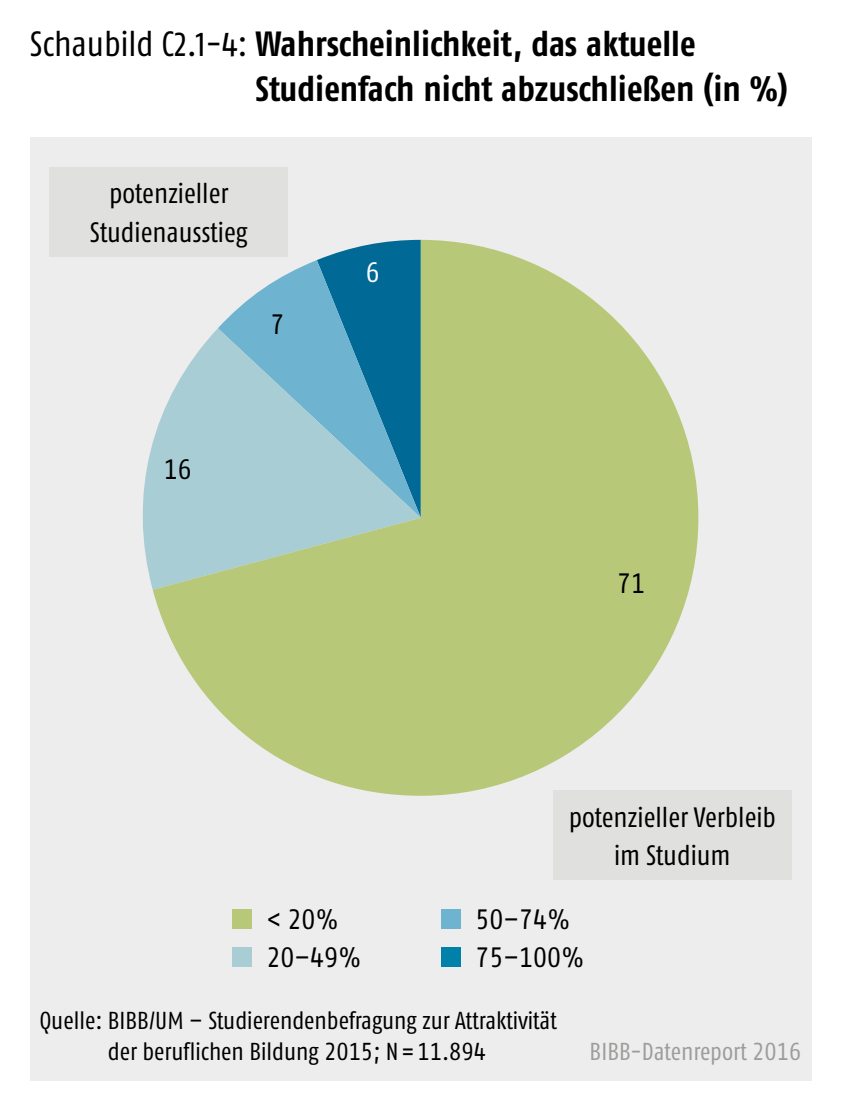
<style>
.page{position:relative;width:841px;height:1110px;background:#fff}
.page>*{position:absolute;margin:0;border:0;box-sizing:border-box;transform-origin:0 0}
.Grafiküberschrift{font:700 condensed 35px/45.5px "Fago Pro";color:#000}
.Tabelle_8pt{font:condensed 28px/38.5px "Fago Pro";color:#000;text-align:center}
.Tabelle_8pt-2{font:condensed 28px "Fago Pro";color:#fff}
.Quelle_Grafik{font:condensed 24.5px/31.5px "Fago Pro";color:#000;text-align:center}
.Quelle_tabellen{font:condensed 24.5px "Fago Pro";color:#9d9d9c}
.s1{font-weight:400}
</style>
<div class="page">
<div style="left:30px;top:137px;width:781px;height:943px;background:#ededed"></div>
<div style="left:233px;top:908px;width:19px;height:20px;background:#b8c879"></div>
<div style="left:233px;top:947px;width:19px;height:20px;background:#a9cdd5"></div>
<div style="left:442px;top:908px;width:19px;height:20px;background:#6eb4d0"></div>
<div style="left:442px;top:947px;width:19px;height:20px;background:#0081aa"></div>
<svg style="left:142px;top:442px;width:11px;height:147px;fill:#a9cdd5"></svg>
<svg style="left:153px;top:240px;width:545px;height:555px;fill:#b8c879"></svg>
<div style="left:50px;top:167px;width:238px;height:89px;background:#e0e0df"></div>
<div style="left:553px;top:790px;width:238px;height:89px;background:#e0e0df"></div>
<p class="Grafiküberschrift" style="left:256px;top:21px;width:534px;text-indent:-226px"><span class="s1">Schaubild C2.1-4:</span> Wahrscheinlichkeit, das aktuelle<br>Studienfach nicht abzuschließen (in %)</p>
<p class="Tabelle_8pt" style="left:90px;top:174px;width:159px">potenzieller<br>Studienausstieg</p>
<p class="Tabelle_8pt" style="left:271px;top:305px;width:15px">7</p>
<p class="Tabelle_8pt" style="left:164px;top:450px;width:29px">16</p>
<p class="Tabelle_8pt-2" style="left:366px;top:255px;width:15px">6</p>
<p class="Tabelle_8pt" style="left:266px;top:899px;width:73px">&lt; 20%</p>
<p class="Tabelle_8pt" style="left:266px;top:938px;width:96px">20–49%</p>
<p class="Tabelle_8pt" style="left:617px;top:563px;width:29px">71</p>
<p class="Tabelle_8pt" style="left:569px;top:797px;width:209px">potenzieller Verbleib im Studium</p>
<p class="Tabelle_8pt" style="left:475px;top:899px;width:96px">50–74%</p>
<p class="Tabelle_8pt" style="left:475px;top:938px;width:110px">75–100%</p>
<p class="Quelle_Grafik" style="left:40px;top:1004px;width:519px">Quelle: BIBB/UM – Studierendenbefragung zur Attraktivität der beruflichen Bildung 2015; N=11.894</p>
<p class="Quelle_tabellen" style="left:590px;top:1036px;width:213px">BIBB-Datenreport 2016</p>
</div>
